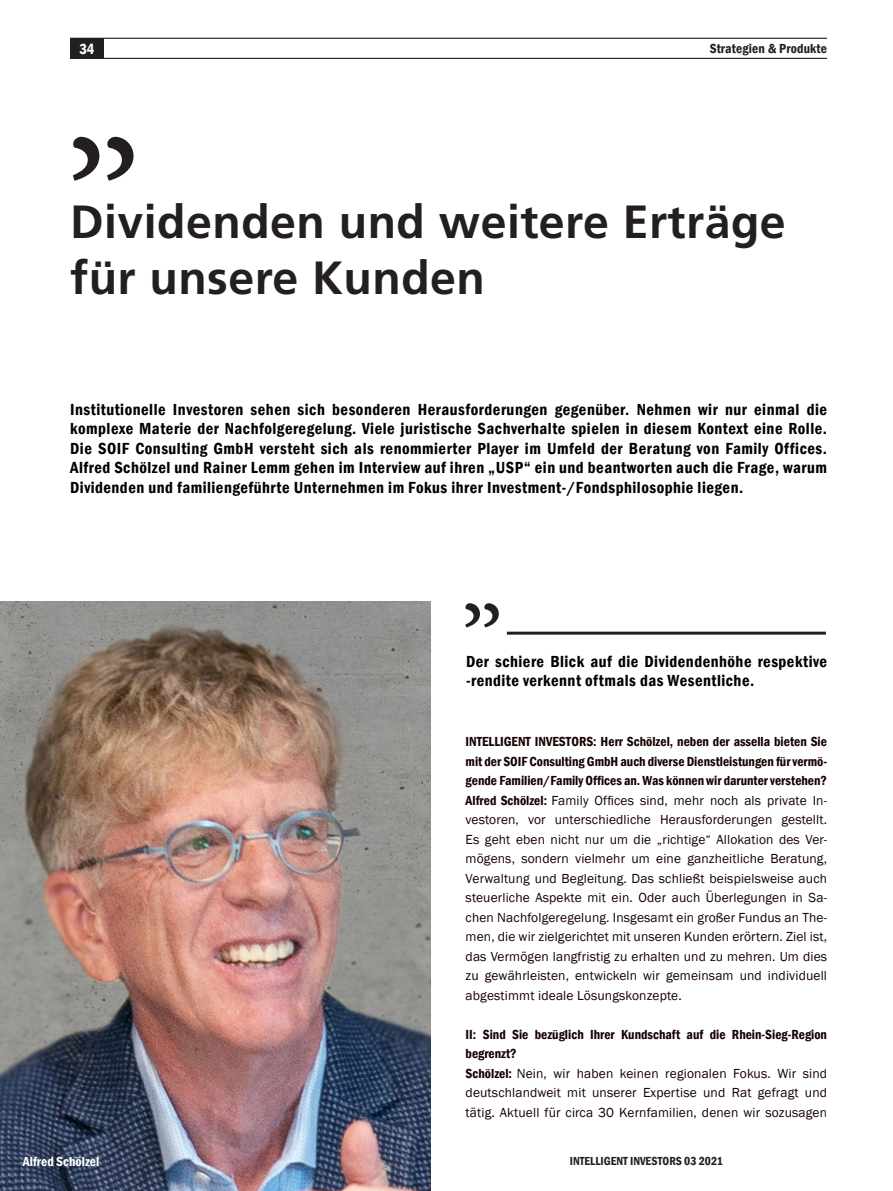
<style>
.page{position:relative;width:893px;height:1191px;background:#fff}
.page>*{position:absolute;margin:0;border:0;box-sizing:border-box;transform-origin:0 0}
.t1{font:184.5px "Minion Pro";color:#231f20}
.t2{font:101.85px "Minion Pro";color:#231f20}
.t3{font:700 46.5px/55.8px "Frutiger LT Pro";letter-spacing:.01em;color:#231f20}
.Fließtext_-_Standard{font:600 condensed 16.5px/19.5px "Franklin Gothic";letter-spacing:.03em;color:#000;text-align:justify}
.t4{font:600 condensed 15px "Franklin Gothic";color:#fff}
.Fließtext_-_Standard-2{font:13.5px/19.5px "Franklin Gothic";letter-spacing:.01em;color:#170000;text-align:justify}
.Fließtext_-_Standard-3{font:600 condensed 13.5px/19.5px "Franklin Gothic";color:#170000;text-align:justify}
.t5{font:600 condensed 13.5px "Franklin Gothic";letter-spacing:.01em;color:#231f20}
.Fließtext_-_Standard-4{font:600 condensed 13.5px "Franklin Gothic";color:#fff}
.t6{font:600 condensed 12px "Franklin Gothic";color:#231f20}
.s1{font-weight:600;font-stretch:condensed}
</style>
<div class="page">
<hr style="left:70px;top:38px;width:757px;height:1px;background:#231f20">
<hr style="left:70px;top:58px;width:757px;height:1px;background:#231f20">
<div style="left:70px;top:38px;width:34px;height:21px;background:#231f20"></div>
<img style="left:0;top:601px;width:431px;height:590px">
<hr style="left:507px;top:631px;width:319px;height:3px;background:#231f20">
<p class="t4" style="left:79px;top:39px;width:17px">34</p>
<p class="t1" style="left:64px;top:-23px;width:81px">„</p>
<p class="t5" style="left:710px;top:40px;width:119px">Strategien &amp; Produkte</p>
<p class="t3" style="left:70px;top:194px;width:717px">Dividenden und weitere Erträge für unsere Kunden</p>
<p class="Fließtext_-_Standard" style="left:70px;top:399px;width:758px">Institutionelle Investoren sehen sich besonderen Herausforderungen gegenüber. Nehmen wir nur einmal die komplexe Materie der Nachfolgeregelung. Viele juristische Sachverhalte spielen in diesem Kontext eine Rolle.<br>Die SOIF Consulting GmbH versteht sich als renommierter Player im Umfeld der Beratung von Family Offices.<br>Alfred Schölzel und Rainer Lemm gehen im Interview auf ihren „USP“ ein und beantworten auch die Frage, warum Dividenden und familiengeführte Unternehmen im Fokus ihrer Investment-/Fondsphilosophie liegen.</p>
<p class="t2" style="left:460px;top:515px;width:45px">„</p>
<p class="Fließtext_-_Standard" style="left:466px;top:651px;width:362px">Der schiere Blick auf die Dividendenhöhe respektive -rendite verkennt oftmals das Wesentliche.</p>
<p class="Fließtext_-_Standard-4" style="left:23px;top:1152px;width:78px">Alfred Schölzel</p>
<p class="Fließtext_-_Standard-3" style="left:466px;top:731px;width:363px">INTELLIGENT INVESTORS: Herr Schölzel, neben der assella bieten Sie mit der SOIF Consulting GmbH auch diverse Dienstleistungen für vermö&shy;gende Familien/Family Offices an. Was können wir darunter verstehen?</p>
<p class="Fließtext_-_Standard-2" style="left:466px;top:790px;width:363px"><span class="s1">Alfred Schölzel:</span> Family Offices sind, mehr noch als private In&shy;vestoren, vor unterschiedliche Herausforderungen gestellt.<br>Es geht eben nicht nur um die „richtige“ Allokation des Ver&shy;mögens, sondern vielmehr um eine ganzheitliche Beratung, Verwaltung und Begleitung. Das schließt beispielsweise auch steuerliche Aspekte mit ein. Oder auch Überlegungen in Sa&shy;chen Nachfolgeregelung. Insgesamt ein großer Fundus an The&shy;men, die wir zielgerichtet mit unseren Kunden erörtern. Ziel ist, das Vermögen langfristig zu erhalten und zu mehren. Um dies zu gewährleisten, entwickeln wir gemeinsam und individuell abgestimmt ideale Lösungskonzepte.</p>
<p class="Fließtext_-_Standard-3" style="left:466px;top:1024px;width:363px">II: Sind Sie bezüglich Ihrer Kundschaft auf die Rhein-Sieg-Region begrenzt?</p>
<p class="Fließtext_-_Standard-2" style="left:466px;top:1063px;width:363px"><span class="s1">Schölzel:</span> Nein, wir haben keinen regionalen Fokus. Wir sind deutschlandweit mit unserer Expertise und Rat gefragt und tätig. Aktuell für circa 30 Kernfamilien, denen wir sozusagen</p>
<p class="t6" style="left:570px;top:1152px;width:155px">INTELLIGENT INVESTORS 03 2021</p>
</div>
